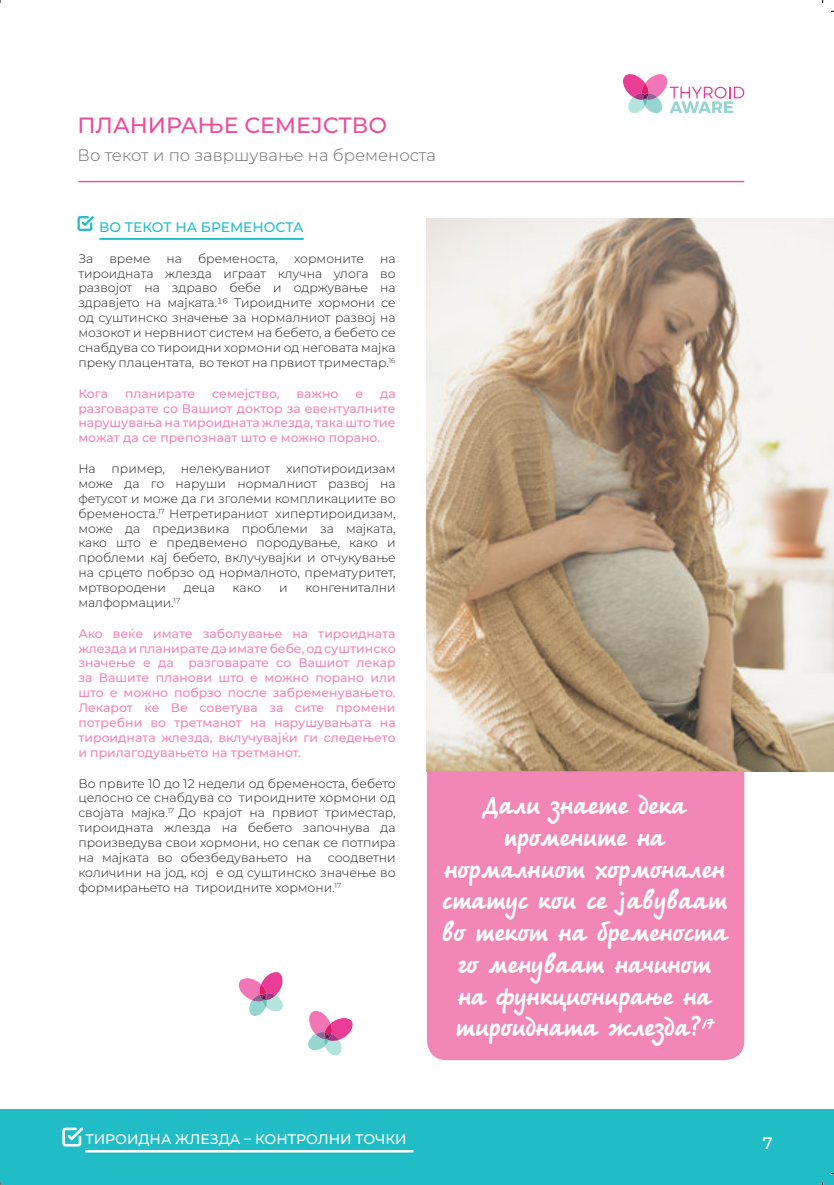
<style>
.page{position:relative;width:834px;height:1185px;background:#fff}
.page>*{position:absolute;margin:0;border:0;box-sizing:border-box;transform-origin:0 0}
.t1{font:23.4px/31.8px "Tatiana CTT";letter-spacing:.025em;color:#fff;text-align:center}
.t2{font:500 22px "Montserrat";color:#ed4c9c}
.t3{font:300 16.6px "Montserrat";color:#6c6d70}
.t4{font:500 16.6px "Montserrat";color:#fff}
.t5{font:500 14px "Montserrat";color:#fff}
.t6{font:500 13.8px "Montserrat";color:#21bdc6}
.t7{font:300 12.4px/15px "Montserrat";color:#231f20;text-align:justify}
.t8{font:500 12.4px/15px "Montserrat";color:#f287b6;text-align:justify}
</style>
<div class="page">
<div style="left:0;top:1109px;width:833px;height:76px;background:#21bdc6"></div>
<svg style="left:623px;top:74px;width:121px;height:39px"></svg>
<hr style="left:85px;top:1150px;width:328px;height:2px;background:#fff">
<svg style="left:62px;top:1127px;width:21px;height:19px"></svg>
<hr style="left:78px;top:181px;width:666px;height:1px;background:#ed4c9c">
<hr style="left:99px;top:238px;width:204px;height:2px;background:#21bdc6">
<img style="left:427px;top:219px;width:406px;height:553px">
<div style="left:427px;top:771px;width:317px;height:289px;background:#f287b6"></div>
<svg style="left:77px;top:216px;width:17px;height:15px"></svg>
<svg style="left:238px;top:972px;width:45px;height:44px"></svg>
<svg style="left:308px;top:1011px;width:45px;height:45px"></svg>
<p class="t2" style="left:78px;top:110px;width:311px">ПЛАНИРАЊЕ СЕМЕЈСТВО</p>
<p class="t3" style="left:78px;top:143px;width:360px">Во текот и по завршување на бременоста</p>
<p class="t6" style="left:99px;top:218px;width:206px">ВО ТЕКОТ НА БРЕМЕНОСТА</p>
<p class="t7" style="left:78px;top:250px;width:17px">За</p>
<p class="t7" style="left:109px;top:250px;width:42px">време</p>
<p class="t7" style="left:166px;top:250px;width:17px">на</p>
<p class="t7" style="left:198px;top:250px;width:81px">бременоста,</p>
<p class="t7" style="left:294px;top:250px;width:71px">хормоните</p>
<p class="t7" style="left:78px;top:250px;width:319px;text-indent:302px">на тироидната жлезда играат клучна улога во развојот на здраво бебе и одржување на здравјето на мајката.16 Тироидните хормони се од суштинско значење за нормалниот развој на мозокот и нервниот систем на бебето, а бебето се снабдува со тироидни хормони од неговата мајка преку плацентата, во текот на првиот триместар.<sup>16</sup></p>
<p class="t8" style="left:78px;top:385px;width:31px">Кога</p>
<p class="t8" style="left:125px;top:385px;width:72px">планирате</p>
<p class="t8" style="left:212px;top:385px;width:69px">семејство,</p>
<p class="t8" style="left:296px;top:385px;width:43px">важно</p>
<p class="t8" style="left:355px;top:385px;width:9px">е</p>
<p class="t8" style="left:78px;top:385px;width:319px;text-indent:302px">да разговарате со Вашиот доктор за евентуалните нарушувања на тироидната жлезда, така што тие можат да се препознаат што е можно порано.</p>
<p class="t7" style="left:78px;top:461px;width:19px">На</p>
<p class="t7" style="left:112px;top:461px;width:55px">пример,</p>
<p class="t7" style="left:181px;top:461px;width:91px">нелекуваниот</p>
<p class="t7" style="left:78px;top:461px;width:319px;text-indent:208px">хипотироидизам може да го наруши нормалниот развој на фетусот и може да ги зголеми компликациите во бременоста.<sup>17</sup> Нетретираниот хипертироидизам, може да предизвика проблеми за мајката, како што е предвемено породување, како и проблеми кај бебето, вклучувајќи и отчукување на срцето побрзо од нормалното, прематуритет, мртвородени</p>
<p class="t7" style="left:184px;top:580px;width:33px">деца</p>
<p class="t7" style="left:232px;top:580px;width:30px">како</p>
<p class="t7" style="left:279px;top:580px;width:10px">и</p>
<p class="t7" style="left:305px;top:580px;width:92px">конгенитални</p>
<p class="t7" style="left:78px;top:595px;width:103px">малформации.<sup>17</sup></p>
<p class="t8" style="left:78px;top:625px;width:319px">Ако веќе имате заболување на тироидната жлезда и планирате да имате бебе, од суштинско значење е да разговарате со Вашиот лекар за Вашите планови што е можно порано или што е можно побрзо после забременувањето.<br>Лекарот ќе Ве советува за сите промени потребни во третманот на нарушувањата на тироидната жлезда, вклучувајќи ги следењето и прилагодувањето на третманот.</p>
<p class="t7" style="left:78px;top:775px;width:319px">Во првите 10 до 12 недели од бременоста, бебето целосно се снабдува со тироидните хормони од својата мајка.<sup>17</sup> До крајот на првиот триместар, тироидната жлезда на бебето започнува да произведува свои хормони, но сепак се потпира на мајката во обезбедувањето на</p>
<p class="t7" style="left:78px;top:850px;width:319px;text-indent:249px">соодветни количини на јод, кој е од суштинско значење во формирањето на тироидните хормони.<sup>17</sup></p>
<p class="t1" style="left:442px;top:792px;width:291px">Дали знаете дека промените на нормалниот хормонален статус кои се јавуваат во текот на бременоста го менуваат начинот на функционирање на тироидната жлезда ?<sup>1</sup> <sup>7</sup></p>
<p class="t5" style="left:85px;top:1130px;width:322px">ТИРОИДНА ЖЛЕЗДА – КОНТРОЛНИ ТОЧКИ</p>
<p class="t4" style="left:762px;top:1132px;width:11px">7</p>
</div>
